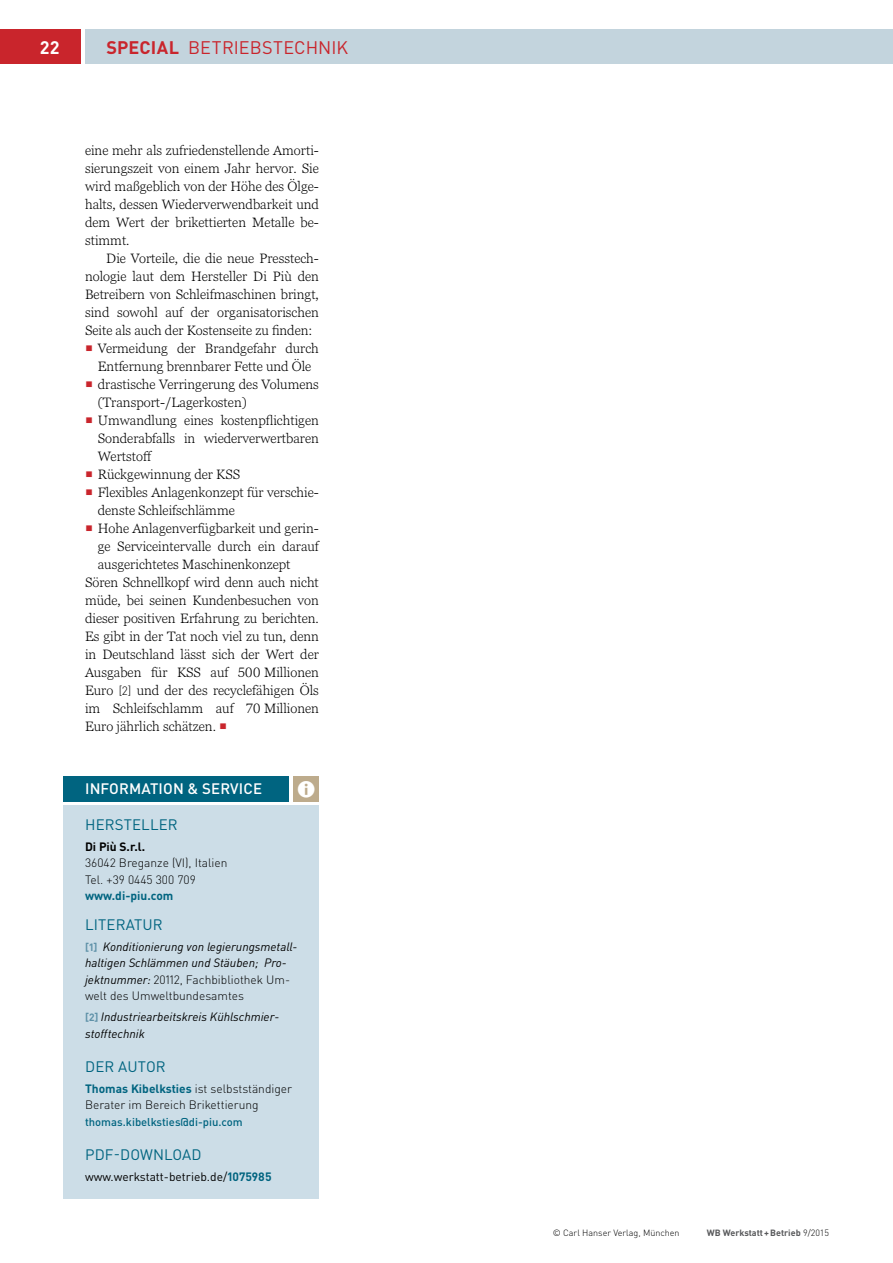
<style>
.page{position:relative;width:893px;height:1263px;background:#fff}
.page>*{position:absolute;margin:0;border:0;box-sizing:border-box;transform-origin:0 0}
.t1{font:25.5px "Modern Pictograms";color:#fff}
.t2{font:18px "DINOT";letter-spacing:.005em;color:#c9252c}
.t3{font:700 18px "DINOT";color:#fff}
.t4{font:15px "DINOT";letter-spacing:.01em;color:#006480}
.t5{font:500 15px "DINOT";letter-spacing:.01em;color:#fff}
.t6{font:300 13.5px/18px "Georgia Pro";color:#000;text-align:justify}
.t7{font:italic 12px/16.5px "DINOT";color:#000}
.t8{font:300 12px/16.5px "DINOT";color:#000}
.t9{font:12px "DINOT";color:#000}
.t10{font:700 12px "DINOT";color:#006480}
.t11{font:700 12px "DINOT";color:#000}
.t12{font:500 11.25px "DINOT";color:#006480}
.t13{font:300 9px "DINOT";color:#000}
.t14{font:700 9px "DINOT";color:#58595b}
.s1{font-weight:700}
.s2{font-family:"DINOT";font-size:12px}
.s3{font-weight:700;font-style:normal;font-size:10.5px;color:#5e91a8}
.s4{font-weight:300;font-style:normal}
.s5{font-weight:700;color:#006480}
.s6{font-weight:300;color:#000}
</style>
<div class="page">
<div style="left:85px;top:30px;width:808px;height:34px;background:#c3d4dd"></div>
<div style="left:0;top:30px;width:81px;height:34px;background:#c9252c"></div>
<div style="left:64px;top:805px;width:255px;height:394px;background:#ccdde7"></div>
<div style="left:64px;top:776px;width:225px;height:25px;background:#006480"></div>
<div style="left:293px;top:776px;width:26px;height:25px;background:#bdab8c"></div>
<h2 class="t3" style="left:40px;top:35px;width:21px">22</h2>
<h2 class="t2" style="left:106px;top:36px;width:243px"><span class="s1">SPECIAL</span> BETRIEBSTECHNIK</h2>
<p class="t6" style="left:85px;top:142px;width:235px">eine mehr als zufriedenstellende Amorti&shy;sierungszeit von einem Jahr hervor. Sie wird maßgeblich von der Höhe des Ölge&shy;halts, dessen Wiederverwendbarkeit und dem Wert der brikettierten Metalle be&shy;stimmt.</p>
<p class="t6" style="left:106px;top:250px;width:214px">Die Vorteile, die die neue Presstech-</p>
<p class="t6" style="left:85px;top:268px;width:235px">nologie laut dem Hersteller Di Più den</p>
<p class="t6" style="left:85px;top:286px;width:235px">Betreibern von Schleifmaschinen bringt,</p>
<p class="t6" style="left:85px;top:304px;width:235px">sind sowohl auf der organisatorischen</p>
<p class="t6" style="left:85px;top:322px;width:229px">Seite als auch der Kostenseite zu finden:</p>
<p class="t6" style="left:98px;top:340px;width:223px">Vermeidung der Brandgefahr durch</p>
<p class="t6" style="left:98px;top:358px;width:215px">Entfernung brennbarer Fette und Öle</p>
<p class="t6" style="left:98px;top:376px;width:223px">drastische Verringerung des Volumens</p>
<p class="t6" style="left:98px;top:394px;width:150px">(Transport-/Lagerkosten)</p>
<p class="t6" style="left:98px;top:412px;width:223px">Umwandlung eines kostenpflichtigen</p>
<p class="t6" style="left:98px;top:430px;width:223px">Sonderabfalls in wiederverwertbaren</p>
<p class="t6" style="left:98px;top:448px;width:56px">Wertstoff</p>
<p class="t6" style="left:98px;top:466px;width:144px">Rückgewinnung der KSS</p>
<p class="t6" style="left:98px;top:484px;width:223px">Flexibles Anlagenkonzept für verschie-</p>
<p class="t6" style="left:98px;top:502px;width:138px">denste Schleifschlämme</p>
<p class="t6" style="left:98px;top:520px;width:223px">Hohe Anlagenverfügbarkeit und gerin-</p>
<p class="t6" style="left:98px;top:538px;width:223px">ge Serviceintervalle durch ein darauf</p>
<p class="t6" style="left:98px;top:556px;width:194px">ausgerichtetes Maschinenkonzept</p>
<p class="t6" style="left:85px;top:574px;width:235px">Sören Schnellkopf wird denn auch nicht</p>
<p class="t6" style="left:85px;top:592px;width:235px">müde, bei seinen Kundenbesuchen von</p>
<p class="t6" style="left:85px;top:610px;width:235px">dieser positiven Erfahrung zu berichten.</p>
<p class="t6" style="left:85px;top:628px;width:235px">Es gibt in der Tat noch viel zu tun, denn</p>
<p class="t6" style="left:85px;top:646px;width:235px">in Deutschland lässt sich der Wert der</p>
<p class="t6" style="left:85px;top:664px;width:235px">Ausgaben für KSS auf 500 Millionen</p>
<p class="t6" style="left:85px;top:682px;width:235px">Euro <span class="s2">[2]</span> und der des recyclefähigen Öls</p>
<p class="t6" style="left:85px;top:700px;width:235px">im Schleifschlamm auf 70 Millionen</p>
<p class="t6" style="left:85px;top:718px;width:132px">Euro jährlich schätzen.</p>
<p class="t5" style="left:85px;top:779px;width:178px">INFORMATION &amp; SERVICE</p>
<h1 class="t1" style="left:296px;top:776px;width:21px">=</h1>
<p class="t4" style="left:85px;top:815px;width:94px">HERSTELLER</p>
<p class="t11" style="left:85px;top:838px;width:62px">Di Più S.r.l.</p>
<p class="t8" style="left:85px;top:854px;width:144px">36042 Breganze (VI), Italien<br>Tel. +39 0445 300 709</p>
<p class="t10" style="left:85px;top:888px;width:90px">www.di-piu.com</p>
<p class="t4" style="left:85px;top:915px;width:79px">LITERATUR</p>
<p class="t7" style="left:85px;top:938px;width:214px"><span class="s3">[1]</span> Konditionierung von legierungsmetall&shy;haltigen Schlämmen und Stäuben; Pro&shy;jektnummer: <span class="s4">20112, Fachbibliothek Um&shy;welt des Umweltbundesamtes</span></p>
<p class="t7" style="left:85px;top:1008px;width:196px"><span class="s3">[2]</span> Industriearbeitskreis Kühlschmier&shy;stofftechnik</p>
<p class="t4" style="left:85px;top:1057px;width:82px">DER AUTOR</p>
<p class="t8" style="left:85px;top:1080px;width:209px"><span class="s5">Thomas Kibelksties</span> ist selbstständiger<br>Berater im Bereich Brikettierung</p>
<p class="t12" style="left:85px;top:1114px;width:159px">thomas.kibelksties@di-piu.com</p>
<p class="t4" style="left:85px;top:1145px;width:118px">PDF-DOWNLOAD</p>
<p class="t9" style="left:85px;top:1169px;width:188px">www.werkstatt-betrieb.de/<span class="s5">1075985</span></p>
<p class="t13" style="left:553px;top:1227px;width:128px">© Carl Hanser Verlag, München</p>
<p class="t14" style="left:707px;top:1227px;width:124px">WB Werkstatt+Betrieb <span class="s6">9/2015</span></p>
</div>
